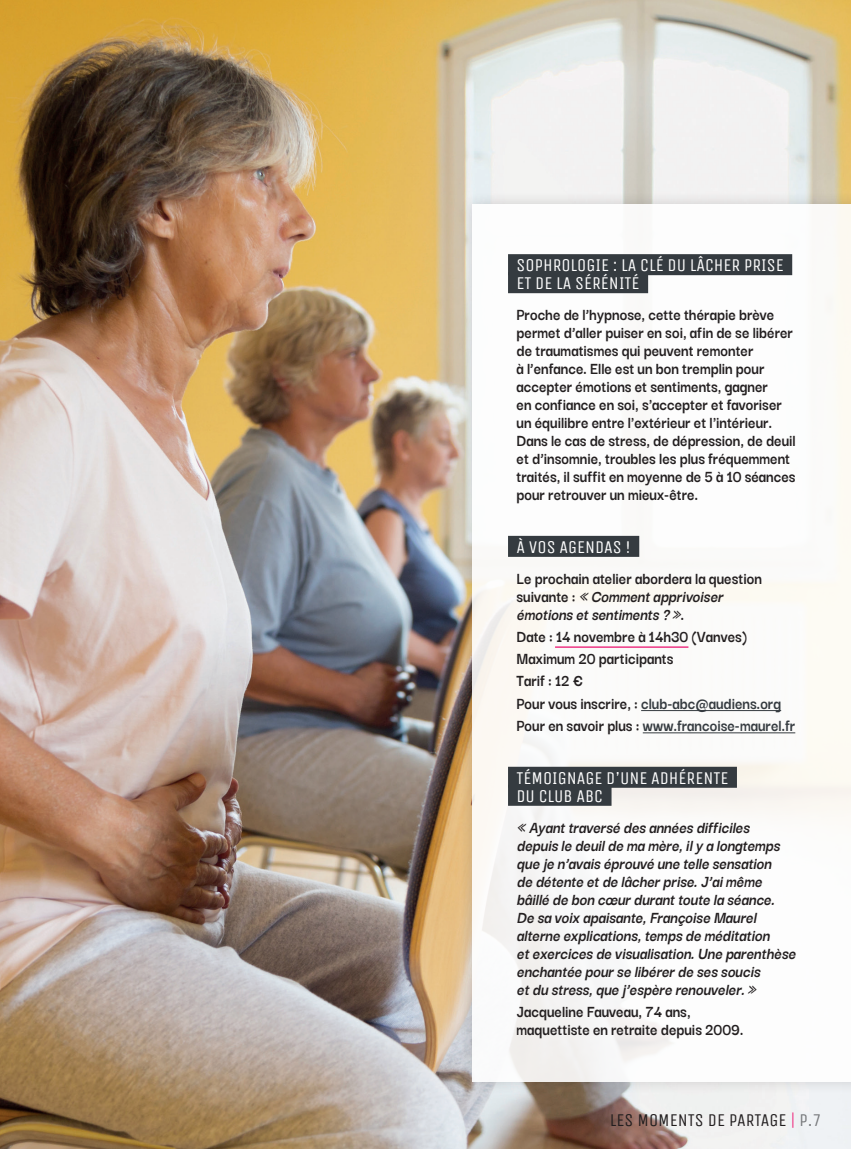
<style>
.page{position:relative;width:851px;height:1149px;background:#fff}
.page>*{position:absolute;margin:0;border:0;box-sizing:border-box;transform-origin:0 0}
.t1{font:700 18px/18px "Darker Grotesque";color:#231f20;scale:.9 1}
.t2{font:italic 700 18px/18px "Darker Grotesque";color:#231f20;scale:.9 1}
.t3{font:18px/18px "Unica One";color:#fff}
.t4{font:18px "Unica One";color:#231f20}
.s1{font-style:italic}
.s2{color:#353b40}
.s3{color:#ee3684}
.s4{color:#76787b}
</style>
<div class="page">
<img style="left:0;top:0;width:850px;height:1148px">
<div style="left:458px;top:189px;width:392px;height:906px;background:#231f20;opacity:.2"></div>
<div style="left:472px;top:204px;width:378px;height:877px;background:#fff"></div>
<div style="left:508px;top:535px;width:131px;height:21px;background:#353b40"></div>
<hr style="left:641px;top:710px;width:140px;height:1px;background:#353b40">
<hr style="left:642px;top:732px;width:153px;height:1px;background:#353b40">
<div style="left:508px;top:254px;width:284px;height:21px;background:#353b40"></div>
<div style="left:508px;top:272px;width:140px;height:21px;background:#353b40"></div>
<div style="left:508px;top:766px;width:228px;height:21px;background:#353b40"></div>
<div style="left:508px;top:784px;width:103px;height:21px;background:#353b40"></div>
<hr style="left:555px;top:646px;width:133px;height:1px;background:#ee3684">
<p class="t3" style="left:516px;top:256px;width:268px">SOPHROLOGIE : LA CLÉ DU LÂCHER PRISE<br>ET DE LA SÉRÉNITÉ</p>
<p class="t1" style="left:516px;top:304px;width:311px">Proche de l’hypnose, cette thérapie brève permet d’aller puiser en soi, afin de se libérer de traumatismes qui peuvent remonter<br>à l’enfance. Elle est un bon tremplin pour accepter émotions et sentiments, gagner<br>en confiance en soi, s'accepter et favoriser un équilibre entre l'extérieur et l'intérieur.<br>Dans le cas de stress, de dépression, de deuil et d’insomnie, troubles les plus fréquemment traités, il suffit en moyenne de 5 à 10 séances pour retrouver un mieux-être.</p>
<p class="t3" style="left:516px;top:538px;width:116px">À VOS AGENDAS !</p>
<p class="t1" style="left:516px;top:567px;width:274px">Le prochain atelier abordera la question s u i v a n t e : <span class="s1">« Commentapprivoiser émotions etsentiments?»</span>.</p>
<p class="t1" style="left:516px;top:623px;width:311px;line-height:22.2px">Date : 14 novembre à 14h30 (Vanves)<br>Maximum 20 participants<br>Tarif : 12 €<br>Pour vous inscrire, : <span class="s2">club-abc@audiens.org<br></span>Pour en savoir plus : <span class="s2">www.francoise-maurel.fr</span></p>
<p class="t3" style="left:516px;top:768px;width:213px">TÉMOIGNAGE D’UNE ADHÉRENTE<br>DU CLUB ABC</p>
<p class="t2" style="left:516px;top:816px;width:316px">« Ayanttraversédesannéesdifficiles depuisle deuildemamère,ilyalongtemps quejen’avaiséprouvéune tellesensation dedétenteetdelâcherprise.J’ai même bâillédeboncœurduranttoutela séance.<br>Desavoixapaisante,FrançoiseMaurel alterneexplications,tempsdeméditation<br>et exercicesdevisualisation.Une parenthèse enchantéepourselibérerdesessoucis<br>et du stress,quej’espèrerenouveler.»</p>
<p class="t1" style="left:516px;top:1000px;width:254px">Jacqueline Fauveau, 74 ans, maquettiste en retraite depuis 2009.</p>
<p class="t4" style="left:609px;top:1108px;width:213px">LES MOMENTS DE PARTAGE <span class="s3">|</span> <span class="s4">P.7</span></p>
</div>
